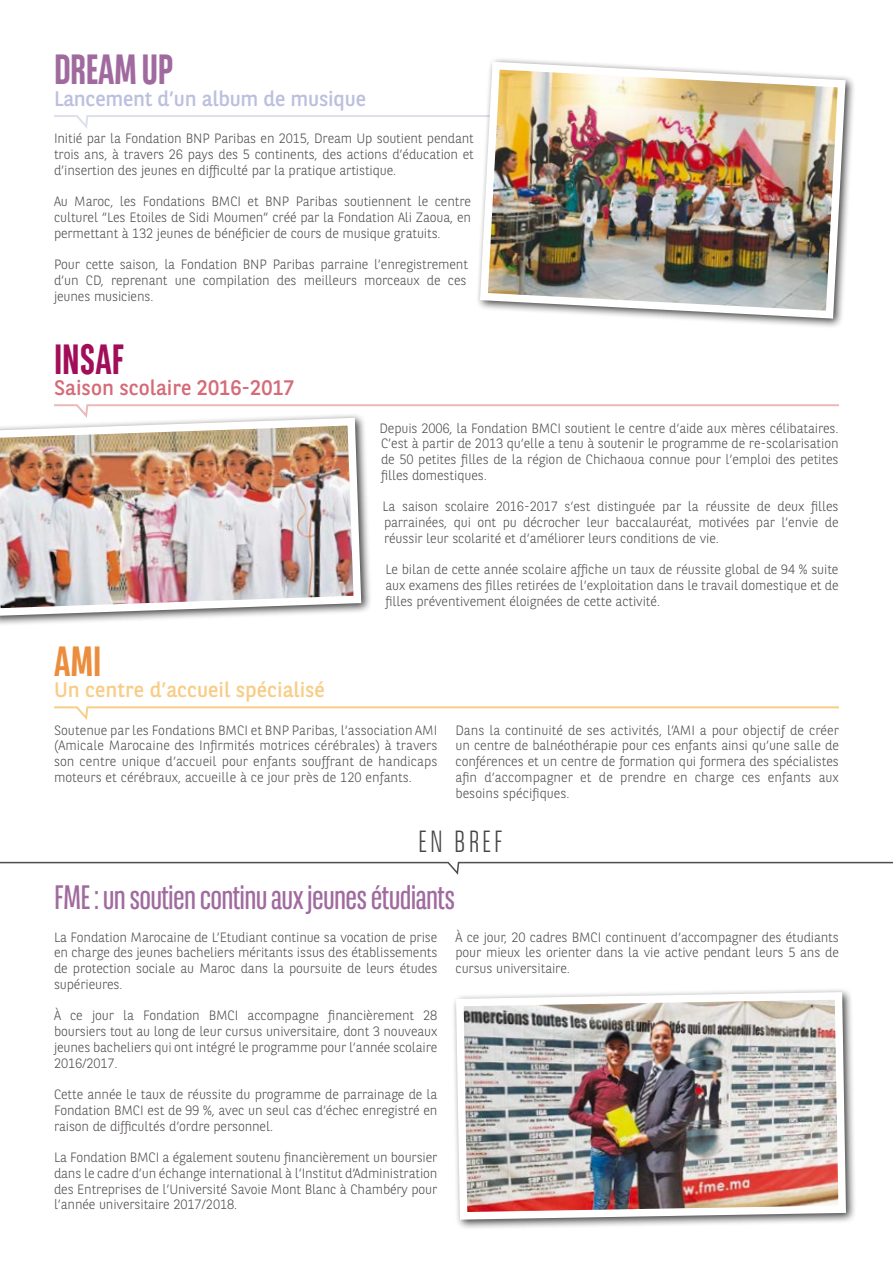
<style>
.page{position:relative;width:893px;height:1263px;background:#fff}
.page>*{position:absolute;margin:0;border:0;box-sizing:border-box;transform-origin:0 0}
.t1{font:700 42px "BNPP Sans Condensed";color:#a16a9f}
.t2{font:700 42px "BNPP Sans Condensed";color:#a10d59}
.t3{font:700 42px "BNPP Sans Condensed";color:#ec8d3d}
.t4{font:33.9px "BNPP Sans Condensed";letter-spacing:-.02em;color:#a16a9f}
.t5{font:300 30.45px "BNPP Sans Condensed";color:#474549}
.t6{font:21px "BNPP Sans";letter-spacing:-.01em;color:#bcc0de}
.t7{font:21px "BNPP Sans";color:#f8cd87}
.t8{font:21px "BNPP Sans";color:#d56b79}
.t9{font:300 13.5px/15.8px "BNPP Sans";letter-spacing:-.01em;color:#504b4e;text-align:justify}
</style>
<div class="page">
<svg style="left:54px;top:115px;width:421px;height:14px"></svg>
<svg style="left:54px;top:404px;width:785px;height:9px"></svg>
<div style="left:475px;top:57px;width:382px;height:272px;background:#000;opacity:.75"></div>
<img style="left:476px;top:58px;width:373px;height:264px">
<svg style="left:54px;top:706px;width:785px;height:14px"></svg>
<svg style="left:0;top:861px;width:893px;height:14px"></svg>
<div style="left:0;top:413px;width:372px;height:214px;background:#000;opacity:.75"></div>
<img style="left:0;top:414px;width:365px;height:206px">
<div style="left:451px;top:987px;width:406px;height:243px;background:#000;opacity:.75"></div>
<img style="left:452px;top:988px;width:398px;height:235px">
<h1 class="t1" style="left:54px;top:45px;width:121px">DREAM UP</h1>
<h3 class="t6" style="left:54px;top:84px;width:313px">Lancement d’un album de musique</h3>
<p class="t9" style="left:54px;top:130px;width:421px">Initié par la Fondation BNP Paribas en 2015, Dream Up soutient pendant trois ans, à travers 26 pays des 5 continents, des actions d’éducation et d’insertion des jeunes en difficulté par la pratique artistique.</p>
<p class="t9" style="left:54px;top:193px;width:419px">Au Maroc, les Fondations BMCI et BNP Paribas soutiennent le centre culturel “Les Etoiles de Sidi Moumen” créé par la Fondation Ali Zaoua, en permettant à 132 jeunes de bénéficier de cours de musique gratuits.</p>
<p class="t9" style="left:54px;top:256px;width:416px">Pour cette saison, la Fondation BNP Paribas parraine l’enregistrement d’un CD, reprenant une compilation des meilleurs morceaux de ces jeunes musiciens.</p>
<h1 class="t2" style="left:54px;top:335px;width:72px">INSAF</h1>
<h3 class="t8" style="left:54px;top:374px;width:242px">Saison scolaire 2016-2017</h3>
<p class="t9" style="left:380px;top:419px;width:461px">Depuis 2006, la Fondation BMCI soutient le centre d’aide aux mères célibataires.<br>C’est à partir de 2013 qu’elle a tenu à soutenir le programme de re-scolarisation de 50 petites filles de la région de Chichaoua connue pour l’emploi des petites filles domestiques.</p>
<p class="t9" style="left:382px;top:498px;width:458px">La saison scolaire 2016-2017 s’est distinguée par la réussite de deux filles parrainées, qui ont pu décrocher leur baccalauréat, motivées par l’envie de réussir leur scolarité et d’améliorer leurs conditions de vie.</p>
<p class="t9" style="left:385px;top:561px;width:455px">Le bilan de cette année scolaire affiche un taux de réussite global de 94 % suite aux examens des filles retirées de l’exploitation dans le travail domestique et de filles préventivement éloignées de cette activité.</p>
<h1 class="t3" style="left:54px;top:637px;width:44px">AMI</h1>
<h3 class="t7" style="left:54px;top:676px;width:272px">Un centre d’accueil spécialisé</h3>
<p class="t9" style="left:54px;top:721px;width:385px">Soutenue par les Fondations BMCI et BNP Paribas, l’association AMI (Amicale Marocaine des Infirmités motrices cérébrales) à travers son centre unique d’accueil pour enfants souffrant de handicaps moteurs et cérébraux, accueille à ce jour près de 120 enfants.</p>
<p class="t9" style="left:455px;top:721px;width:385px">Dans la continuité de ses activités, l’AMI a pour objectif de créer un centre de balnéothérapie pour ces enfants ainsi qu’une salle de conférences et un centre de formation qui formera des spécialistes afin d’accompagner et de prendre en charge ces enfants aux besoins spécifiques.</p>
<h3 class="t5" style="left:418px;top:822px;width:86px">EN BREF</h3>
<h2 class="t4" style="left:54px;top:876px;width:403px">FME: un soutien continu aux jeunes étudiants</h2>
<p class="t9" style="left:54px;top:928px;width:385px">La Fondation Marocaine de L’Etudiant continue sa vocation de prise en charge des jeunes bacheliers méritants issus des établissements de protection sociale au Maroc dans la poursuite de leurs études supérieures.</p>
<p class="t9" style="left:54px;top:1007px;width:385px">À ce jour la Fondation BMCI accompagne financièrement 28 boursiers tout au long de leur cursus universitaire, dont 3 nouveaux jeunes bacheliers qui ont intégré le programme pour l’année scolaire 2016/2017.</p>
<p class="t9" style="left:54px;top:1086px;width:385px">Cette année le taux de réussite du programme de parrainage de la Fondation BMCI est de 99 %, avec un seul cas d’échec enregistré en raison de difficultés d’ordre personnel.</p>
<p class="t9" style="left:54px;top:1149px;width:385px">La Fondation BMCI a également soutenu financièrement un boursier dans le cadre d’un échange international à l’Institut d’Administration des Entreprises de l’Université Savoie Mont Blanc à Chambéry pour l’année universitaire 2017/2018.</p>
<p class="t9" style="left:455px;top:928px;width:385px">À ce jour, 20 cadres BMCI continuent d’accompagner des étudiants pour mieux les orienter dans la vie active pendant leurs 5 ans de cursus universitaire.</p>
</div>
